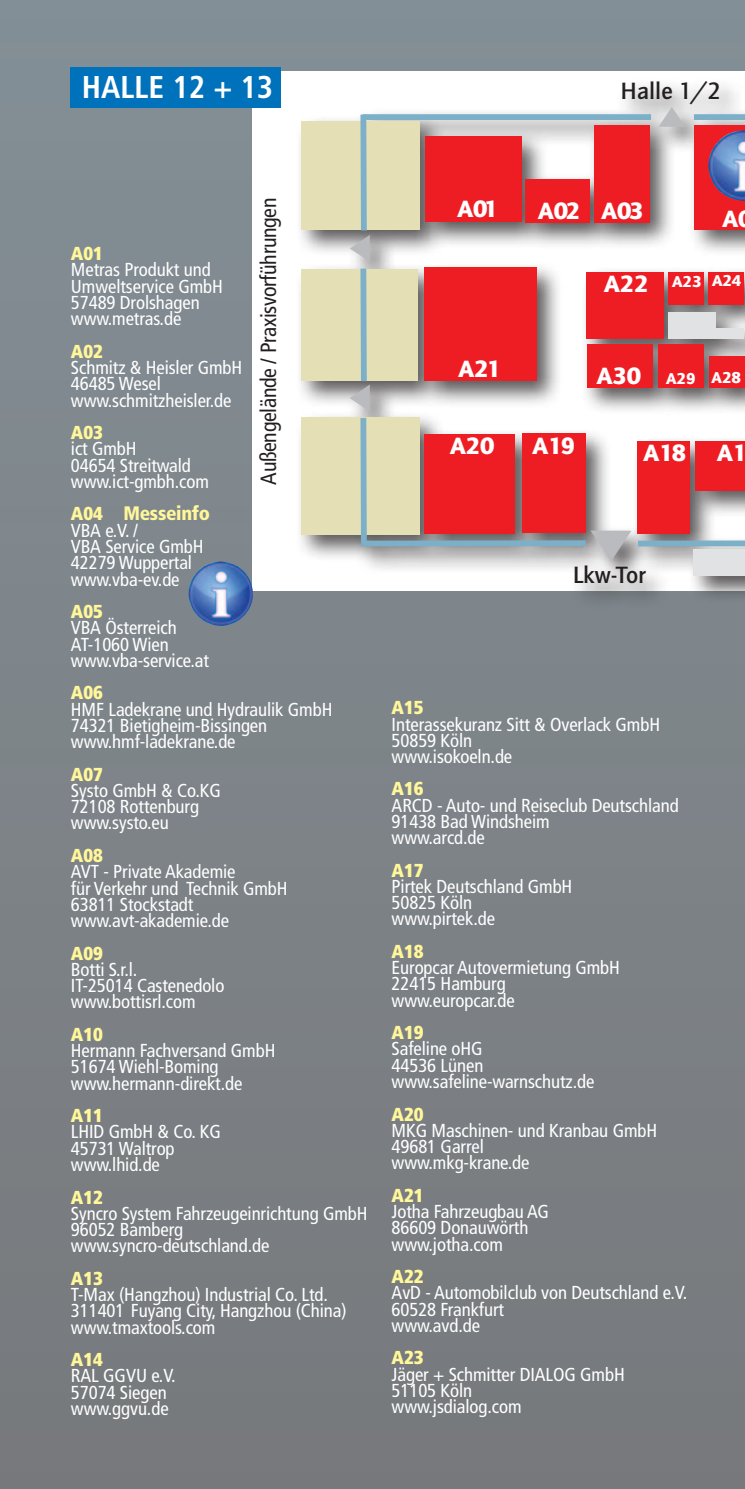
<style>
.page{position:relative;width:745px;height:1489px;background:#fff}
.page>*{position:absolute;margin:0;border:0;box-sizing:border-box;transform-origin:0 0}
.t1{font:700 condensed 31.5px "Frutiger";color:#fff}
.t2{font:900 24.5px "Quay Itc T";color:#fff}
.t3{font:700 24.5px "Quay Itc T";color:#231f20}
.t4{font:condensed 22px "Frutiger";letter-spacing:-.015em;color:#231f20}
.t5{font:900 condensed 19.5px "Frutiger";letter-spacing:-.015em;color:#fff79a}
.t6{font:condensed 18.75px/16.2px "Frutiger";letter-spacing:-.005em;color:#fff}
.t7{font:900 condensed 18.75px "Frutiger";letter-spacing:-.005em;color:#fff79a}
.t8{font:900 16.25px "Quay Itc T";color:#fff}
</style>
<div class="page">
<div style="left:0;top:0;width:744px;height:1488px;background:linear-gradient(to bottom,#849097,#77797c)"></div>
<div style="left:253px;top:71px;width:491px;height:519px;background:#fff"></div>
<div style="left:295px;top:77px;width:449px;height:533px;background:#231f20;opacity:.75"></div>
<div style="left:301px;top:121px;width:118px;height:109px;background:#e4dfb5"></div>
<div style="left:424px;top:268px;width:112px;height:113px;background:#ee1d23"></div>
<div style="left:424px;top:434px;width:90px;height:99px;background:#ee1d23"></div>
<div style="left:694px;top:126px;width:50px;height:104px;background:#ee1d23"></div>
<div style="left:424px;top:137px;width:97px;height:85px;background:#ee1d23"></div>
<div style="left:301px;top:269px;width:116px;height:112px;background:#e4dfb5"></div>
<div style="left:301px;top:417px;width:118px;height:117px;background:#e4dfb5"></div>
<div style="left:362px;top:114px;width:288px;height:6px;background:#7bb0c8"></div>
<div style="left:586px;top:272px;width:77px;height:67px;background:#ee1d23"></div>
<div style="left:637px;top:441px;width:52px;height:92px;background:#ee1d23"></div>
<div style="left:667px;top:272px;width:36px;height:33px;background:#ee1d23"></div>
<div style="left:586px;top:344px;width:66px;height:44px;background:#ee1d23"></div>
<div style="left:521px;top:433px;width:64px;height:100px;background:#ee1d23"></div>
<svg style="left:658px;top:107px;width:27px;height:20px"></svg>
<div style="left:360px;top:114px;width:6px;height:116px;background:#7bb0c8"></div>
<div style="left:360px;top:268px;width:6px;height:113px;background:#7bb0c8"></div>
<div style="left:360px;top:418px;width:6px;height:123px;background:#7bb0c8"></div>
<div style="left:693px;top:114px;width:51px;height:6px;background:#7bb0c8"></div>
<div style="left:361px;top:540px;width:224px;height:6px;background:#7bb0c8"></div>
<div style="left:695px;top:441px;width:49px;height:49px;background:#ee1d23"></div>
<div style="left:637px;top:540px;width:107px;height:6px;background:#7bb0c8"></div>
<div style="left:667px;top:312px;width:48px;height:26px;background:#e1e2e4"></div>
<div style="left:668px;top:328px;width:75px;height:11px;background:#e1e2e4"></div>
<div style="left:693px;top:549px;width:51px;height:27px;background:#e1e2e4"></div>
<div style="left:593px;top:126px;width:55px;height:97px;background:#ee1d23"></div>
<div style="left:525px;top:179px;width:64px;height:44px;background:#ee1d23"></div>
<svg style="left:590px;top:530px;width:41px;height:31px"></svg>
<svg style="left:349px;top:235px;width:20px;height:27px"></svg>
<svg style="left:349px;top:384px;width:20px;height:27px"></svg>
<div style="left:708px;top:272px;width:36px;height:32px;background:#ee1d23"></div>
<div style="left:658px;top:344px;width:45px;height:44px;background:#ee1d23"></div>
<div style="left:708px;top:356px;width:36px;height:32px;background:#ee1d23"></div>
<div style="left:71px;top:67px;width:210px;height:41px;background:#0072bc"></div>
<img style="left:189px;top:561px;width:64px;height:64px">
<img style="left:708px;top:130px;width:36px;height:71px">
<h1 class="t1" style="left:82px;top:68px;width:193px">HALLE 12 + 13</h1>
<h2 class="t3" style="left:620px;top:77px;width:102px">Halle 1/2</h2>
<p class="t4" style="left:255px;top:484px;width:288px;rotate:-90deg">Außengelände / Praxisvorführungen</p>
<p class="t7" style="left:71px;top:242px;width:33px">A01</p>
<p class="t6" style="left:71px;top:262px;width:153px">Metras Produkt und<br>Umweltservice GmbH<br>57489 Drolshagen www.metras.de</p>
<p class="t7" style="left:71px;top:340px;width:33px">A02</p>
<p class="t6" style="left:71px;top:359px;width:173px">Schmitz &amp; Heisler GmbH<br>46485 Wesel www.schmitzheisler.de</p>
<p class="t7" style="left:71px;top:421px;width:33px">A03</p>
<p class="t6" style="left:71px;top:441px;width:139px">ict GmbH<br>04654 Streitwald www.ict-gmbh.com</p>
<p class="t7" style="left:71px;top:502px;width:33px">A04</p>
<p class="t6" style="left:71px;top:522px;width:134px">VBA e.V. /<br>VBA Service GmbH<br>42279 Wuppertal www.vba-ev.de</p>
<p class="t7" style="left:71px;top:600px;width:33px">A05</p>
<p class="t6" style="left:71px;top:619px;width:139px">VBA Österreich<br>AT-1060 Wien www.vba-service.at</p>
<p class="t7" style="left:71px;top:681px;width:33px">A06</p>
<p class="t6" style="left:71px;top:701px;width:263px">HMF Ladekrane und Hydraulik GmbH<br>74321 Bietigheim-Bissingen www.hmf-ladekrane.de</p>
<p class="t7" style="left:71px;top:762px;width:33px">A07</p>
<p class="t6" style="left:71px;top:782px;width:151px">Systo GmbH &amp; Co.KG<br>72108 Rottenburg www.systo.eu</p>
<p class="t7" style="left:71px;top:844px;width:33px">A08</p>
<p class="t6" style="left:71px;top:863px;width:218px">AVT - Private Akademie<br>für Verkehr und Technik GmbH<br>63811 Stockstadt www.avt-akademie.de</p>
<p class="t7" style="left:71px;top:941px;width:33px">A09</p>
<p class="t6" style="left:71px;top:961px;width:155px">Botti S.r.l.<br>IT-25014 Castenedolo www.bottisrl.com</p>
<p class="t7" style="left:71px;top:1022px;width:33px">A10</p>
<p class="t6" style="left:71px;top:1042px;width:206px">Hermann Fachversand GmbH<br>51674 Wiehl-Boming www.hermann-direkt.de</p>
<p class="t7" style="left:71px;top:1104px;width:33px">A11</p>
<p class="t6" style="left:71px;top:1123px;width:151px">LHID GmbH &amp; Co. KG<br>45731 Waltrop www.lhid.de</p>
<p class="t7" style="left:71px;top:1185px;width:33px">A12</p>
<p class="t6" style="left:71px;top:1205px;width:298px">Syncro System Fahrzeugeinrichtung GmbH<br>96052 Bamberg www.syncro-deutschland.de</p>
<p class="t7" style="left:71px;top:1266px;width:33px">A13</p>
<p class="t6" style="left:71px;top:1286px;width:277px">T-Max (Hangzhou) Industrial Co. Ltd.<br>311401 Fuyang City, Hangzhou (China) www.tmaxtools.com</p>
<p class="t7" style="left:71px;top:1347px;width:33px">A14</p>
<p class="t6" style="left:71px;top:1367px;width:106px">RAL GGVU e.V.<br>57074 Siegen www.ggvu.de</p>
<p class="t5" style="left:123px;top:501px;width:88px">Messeinfo</p>
<h2 class="t2" style="left:457px;top:195px;width:42px">A01</h2>
<h2 class="t2" style="left:538px;top:196px;width:44px">A02</h2>
<h2 class="t2" style="left:601px;top:197px;width:44px">A03</h2>
<h2 class="t2" style="left:603px;top:270px;width:46px">A22</h2>
<h2 class="t2" style="left:722px;top:204px;width:17px">A</h2>
<p class="t8" style="left:671px;top:271px;width:71px">A23 A24</p>
<h2 class="t2" style="left:458px;top:354px;width:44px">A21</h2>
<h2 class="t2" style="left:596px;top:361px;width:46px">A30</h2>
<p class="t8" style="left:665px;top:369px;width:77px">A29 A28</p>
<h2 class="t2" style="left:450px;top:431px;width:46px">A20</h2>
<h2 class="t2" style="left:532px;top:431px;width:44px">A19</h2>
<h2 class="t2" style="left:643px;top:438px;width:44px">A18</h2>
<h2 class="t2" style="left:716px;top:438px;width:31px">A1</h2>
<h2 class="t3" style="left:572px;top:560px;width:74px">Lkw-Tor</h2>
<p class="t7" style="left:391px;top:696px;width:33px">A15</p>
<p class="t6" style="left:391px;top:716px;width:270px">Interassekuranz Sitt &amp; Overlack GmbH<br>50859 Köln<br>www.isokoeln.de</p>
<p class="t7" style="left:391px;top:777px;width:33px">A16</p>
<p class="t6" style="left:391px;top:797px;width:288px">ARCD - Auto- und Reiseclub Deutschland<br>91438 Bad Windsheim<br>www.arcd.de</p>
<p class="t7" style="left:391px;top:858px;width:33px">A17</p>
<p class="t6" style="left:391px;top:878px;width:182px">Pirtek Deutschland GmbH<br>50825 Köln www.pirtek.de</p>
<p class="t7" style="left:391px;top:939px;width:33px">A18</p>
<p class="t6" style="left:391px;top:959px;width:229px">Europcar Autovermietung GmbH<br>22415 Hamburg www.europcar.de</p>
<p class="t7" style="left:391px;top:1021px;width:33px">A19</p>
<p class="t6" style="left:391px;top:1040px;width:204px">Safeline oHG<br>44536 Lünen www.safeline-warnschutz.de</p>
<p class="t7" style="left:391px;top:1102px;width:33px">A20</p>
<p class="t6" style="left:391px;top:1122px;width:267px">MKG Maschinen- und Kranbau GmbH<br>49681 Garrel<br>www.mkg-krane.de</p>
<p class="t7" style="left:391px;top:1183px;width:33px">A21</p>
<p class="t6" style="left:391px;top:1203px;width:159px">Jotha Fahrzeugbau AG<br>86609 Donauwörth www.jotha.com</p>
<p class="t7" style="left:391px;top:1264px;width:33px">A22</p>
<p class="t6" style="left:391px;top:1284px;width:297px">AvD - Automobilclub von Deutschland e.V.<br>60528 Frankfurt<br>www.avd.de</p>
<p class="t7" style="left:391px;top:1346px;width:33px">A23</p>
<p class="t6" style="left:391px;top:1366px;width:234px">Jäger + Schmitter DIALOG GmbH<br>51105 Köln<br>www.jsdialog.com</p>
</div>
